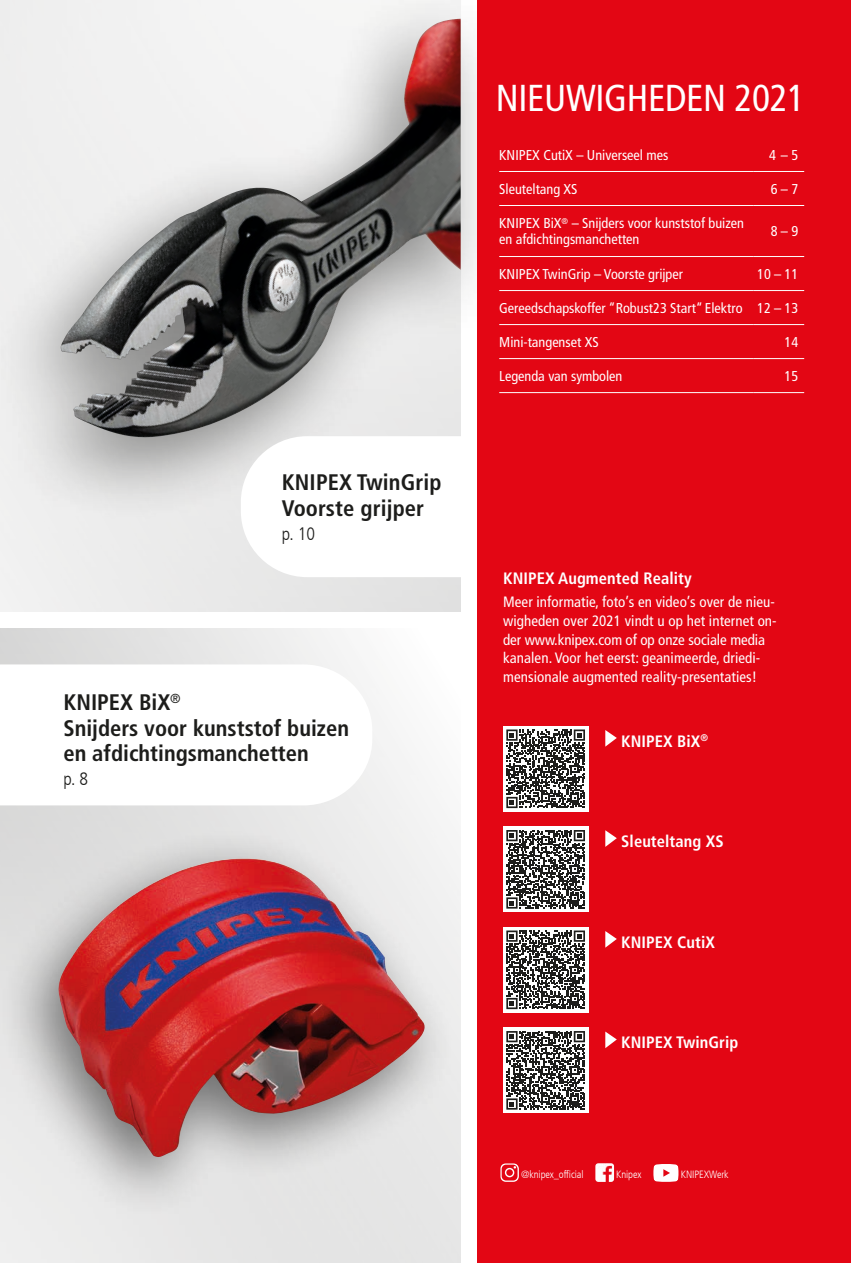
<style>
.page{position:relative;width:851px;height:1263px;background:#fff}
.page>*{position:absolute;margin:0;border:0;box-sizing:border-box;transform-origin:0 0}
.t1{font:condensed 37.5px "Frutiger LT Com";letter-spacing:-.01em;color:#fff}
.t2{font:700 condensed 22.5px/25.5px "Frutiger LT Com";color:#1d1d1b}
.t3{font:300 condensed 18px "Frutiger LT Com";color:#1d1d1b}
.t4{font:700 condensed 16.5px "Frutiger LT Com";letter-spacing:.005em;color:#fff}
.t5{font:condensed 15px/18.8px "Frutiger LT Com";letter-spacing:.005em;color:#fff}
.t6{font:condensed 14.25px/15.8px "Frutiger LT Com";color:#fff}
.t7{font:300 condensed 10.5px "Frutiger LT Com";letter-spacing:-.01em;color:#fff}
</style>
<div class="page">
<div style="left:0;top:0;width:508px;height:523px;background:#1d1d1b;opacity:.5"></div>
<img style="left:61px;top:24px;width:373px;height:374px">
<svg style="left:241px;top:436px;width:237px;height:141px"></svg>
<div style="left:478px;top:0;width:372px;height:1263px;background:#e30614"></div>
<div style="left:0;top:827px;width:458px;height:396px;background:#000;opacity:.5"></div>
<img style="left:58px;top:858px;width:367px;height:299px">
<svg style="left:0;top:664px;width:372px;height:141px"></svg>
<div style="left:503px;top:726px;width:85px;height:85px;background:#fff"></div>
<svg style="left:506px;top:729px;width:79px;height:79px"></svg>
<div style="left:503px;top:827px;width:85px;height:85px;background:#fff"></div>
<svg style="left:506px;top:830px;width:79px;height:79px"></svg>
<div style="left:503px;top:927px;width:85px;height:85px;background:#fff"></div>
<svg style="left:506px;top:930px;width:79px;height:79px"></svg>
<div style="left:503px;top:1028px;width:85px;height:85px;background:#fff"></div>
<svg style="left:506px;top:1031px;width:79px;height:79px"></svg>
<svg style="left:605px;top:730px;width:11px;height:17px"></svg>
<svg style="left:605px;top:830px;width:11px;height:17px"></svg>
<svg style="left:605px;top:931px;width:11px;height:17px"></svg>
<svg style="left:605px;top:1031px;width:11px;height:17px"></svg>
<hr style="left:499px;top:171px;width:254px;height:1px;background:#fff">
<hr style="left:753px;top:171px;width:51px;height:1px;background:#fff">
<hr style="left:499px;top:205px;width:254px;height:1px;background:#fff">
<hr style="left:753px;top:205px;width:51px;height:1px;background:#fff">
<hr style="left:499px;top:256px;width:254px;height:1px;background:#fff">
<hr style="left:753px;top:256px;width:51px;height:1px;background:#fff">
<hr style="left:499px;top:290px;width:254px;height:1px;background:#fff">
<hr style="left:753px;top:290px;width:51px;height:1px;background:#fff">
<hr style="left:499px;top:324px;width:254px;height:1px;background:#fff">
<hr style="left:753px;top:324px;width:51px;height:1px;background:#fff">
<hr style="left:499px;top:358px;width:254px;height:1px;background:#fff">
<hr style="left:753px;top:358px;width:51px;height:1px;background:#fff">
<hr style="left:499px;top:392px;width:254px;height:1px;background:#fff">
<hr style="left:753px;top:392px;width:51px;height:1px;background:#fff">
<svg style="left:500px;top:1163px;width:19px;height:19px"></svg>
<img style="left:595px;top:1163px;width:19px;height:19px">
<svg style="left:653px;top:1164px;width:25px;height:18px"></svg>
<h2 class="t2" style="left:282px;top:470px;width:161px">KNIPEX TwinGrip<br>Voorste grijper</h2>
<p class="t3" style="left:282px;top:523px;width:35px">p. 10</p>
<h2 class="t2" style="left:63px;top:690px;width:287px">KNIPEX BiX<sup>®<br></sup>Snijders voor kunststof buizen en afdichtingsmanchetten</h2>
<p class="t3" style="left:63px;top:768px;width:26px">p. 8</p>
<h1 class="t1" style="left:496px;top:76px;width:311px">NIEUWIGHEDEN 2021</h1>
<p class="t6" style="left:499px;top:147px;width:171px">KNIPEX CutiX – Universeel mes</p>
<p class="t6" style="left:769px;top:147px;width:31px">4 – 5</p>
<p class="t6" style="left:499px;top:181px;width:80px">Sleuteltang XS</p>
<p class="t6" style="left:770px;top:181px;width:29px">6 – 7</p>
<p class="t6" style="left:499px;top:216px;width:246px">KNIPEX BiX<sup>®</sup> – Snijders voor kunststof buizen en afdichtingsmanchetten</p>
<p class="t6" style="left:770px;top:224px;width:29px">8 – 9</p>
<p class="t6" style="left:499px;top:266px;width:185px">KNIPEX TwinGrip – Voorste grijper</p>
<p class="t6" style="left:757px;top:266px;width:42px">10 – 11</p>
<p class="t6" style="left:499px;top:300px;width:300px">Gereedschapskoffer “Robust23 Start“ Elektro 12 – 13</p>
<p class="t6" style="left:499px;top:334px;width:101px">Mini-tangenset XS</p>
<p class="t6" style="left:784px;top:334px;width:15px">14</p>
<p class="t6" style="left:499px;top:368px;width:125px">Legenda van symbolen</p>
<p class="t6" style="left:784px;top:368px;width:15px">15</p>
<p class="t4" style="left:503px;top:569px;width:190px">KNIPEX Augmented Reality</p>
<p class="t5" style="left:503px;top:593px;width:275px">Meer informatie, foto’s en video’s over de nieu&shy;wigheden over 2021 vindt u op het internet on&shy;der www.knipex.com of op onze sociale media kanalen. Voor het eerst: geanimeerde, driedi&shy;mensionale augmented reality-presentaties!</p>
<p class="t4" style="left:621px;top:731px;width:88px">KNIPEX BiX<sup>®</sup></p>
<p class="t4" style="left:621px;top:831px;width:104px">Sleuteltang XS</p>
<p class="t4" style="left:621px;top:932px;width:95px">KNIPEX CutiX</p>
<p class="t4" style="left:621px;top:1033px;width:119px">KNIPEX TwinGrip</p>
<p class="t6" style="left:504px;top:1163px;width:128px">Übersicht Piktogramme</p>
<p class="t7" style="left:521px;top:1168px;width:64px">@knipex_official</p>
<p class="t7" style="left:616px;top:1168px;width:27px">Knipex</p>
<p class="t7" style="left:680px;top:1168px;width:49px">KNIPEXWerk</p>
</div>
